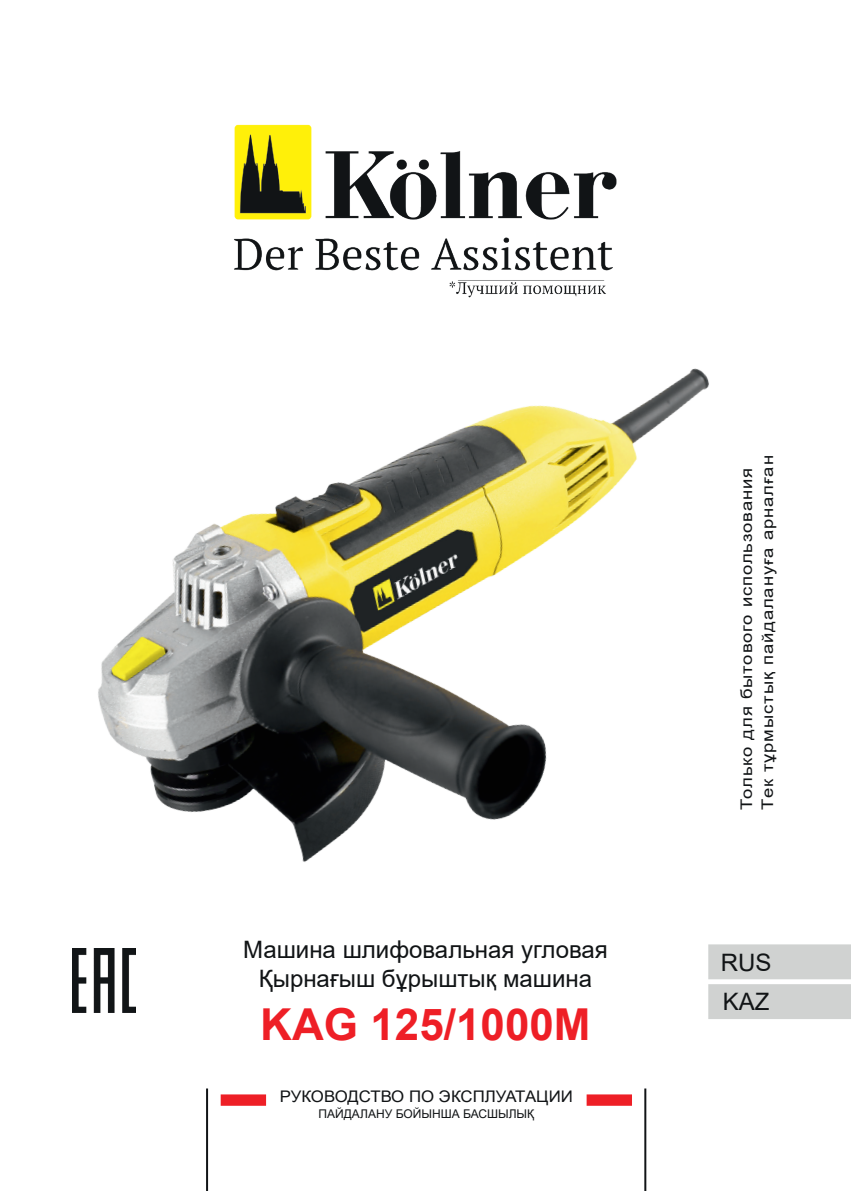
<style>
.page{position:relative;width:851px;height:1191px;background:#fff}
.page>*{position:absolute;margin:0;border:0;box-sizing:border-box;transform-origin:0 0}
.t1{font:700 44px "Arial";color:#ee1f26}
.t2{font:24px "Arial";color:#111416}
.t3{font:16px "Arial";letter-spacing:.05em;color:#111416;scale:1.15 1}
.t4{font:16px "Arial";color:#111416;scale:1.05 1}
.t5{font:12px "Arial";color:#111416}
</style>
<div class="page">
<img style="left:98px;top:368px;width:611px;height:494px">
<div style="left:221px;top:1094px;width:45px;height:11px;background:#ee1f26;border:2px solid #ee1f26"></div>
<div style="left:586px;top:1094px;width:46px;height:11px;background:#ee1f26;border:2px solid #ee1f26"></div>
<hr style="left:206px;top:1088px;width:2px;height:103px;background:#111416">
<hr style="left:644px;top:1088px;width:2px;height:103px;background:#111416">
<img style="left:234px;top:124px;width:383px;height:174px">
<div style="left:709px;top:945px;width:140px;height:33px;background:#d0d2d1"></div>
<div style="left:708px;top:944px;width:142px;height:35px;border:2px solid #d0d2d1"></div>
<div style="left:709px;top:985px;width:140px;height:33px;background:#d0d2d1"></div>
<div style="left:708px;top:984px;width:142px;height:35px;border:2px solid #d0d2d1"></div>
<img style="left:72px;top:949px;width:63px;height:63px">
<p class="t2" style="left:243px;top:933px;width:366px">Машина шлифовальная угловая</p>
<p class="t2" style="left:259px;top:962px;width:335px">Қырнағыш бұрыштық машина</p>
<p class="t1" style="left:260px;top:993px;width:332px">KAG 125/1000M</p>
<p class="t4" style="left:280px;top:1085px;width:280px">РУКОВОДСТВО ПО ЭКСПЛУАТАЦИИ</p>
<p class="t5" style="left:318px;top:1105px;width:217px">ПАЙДАЛАНУ БОЙЫНША БАСШЫЛЫҚ</p>
<p class="t3" style="left:756px;top:809px;width:310px;rotate:-90deg">Тек тұрмыстық пайдалануға арналған</p>
<p class="t3" style="left:735px;top:809px;width:298px;rotate:-90deg">Только для бытового использования</p>
<p class="t2" style="left:720px;top:945px;width:52px">RUS</p>
<p class="t2" style="left:722px;top:985px;width:48px">KAZ</p>
</div>
